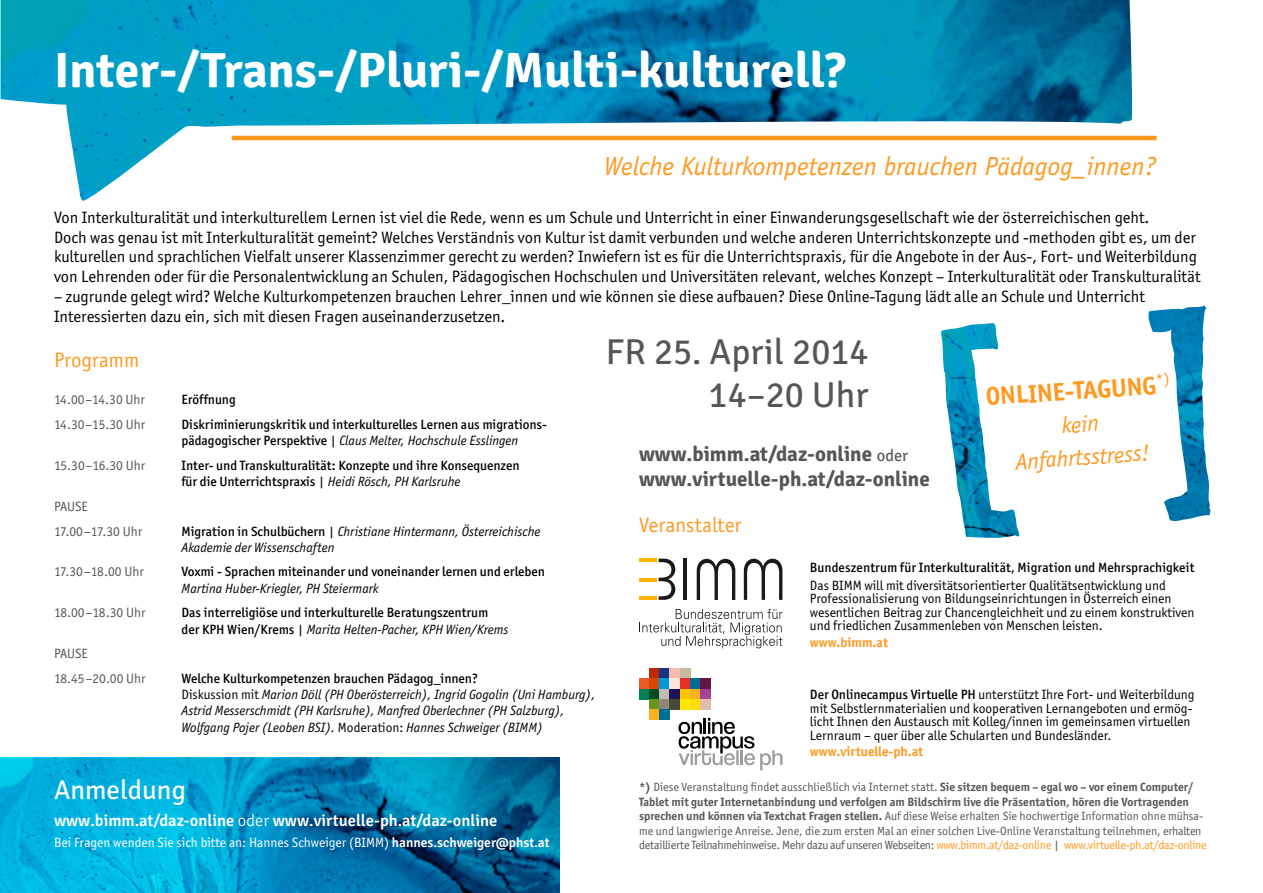
<style>
.page{position:relative;width:1263px;height:893px;background:#fff}
.page>*{position:absolute;margin:0;border:0;box-sizing:border-box;transform-origin:0 0}
.t1{font:700 49.5px "Signika Negative";color:#fff}
.t2{font:36px/43.2px "Signika Negative";color:#565655;text-align:right}
.t3{font:italic 27px "Officina Sans";color:#ff9920}
.t4{font:27px "Signika Negative";color:#fff}
.t5{font:700 25.5px "Officina San ITC";color:#ff9920}
.t6{font:italic 24px/33px "Officina Sans";color:#ff9920;text-align:center}
.t7{font:700 21px/25.2px "Signika Negative";color:#565655}
.t8{font:21px "Officina San ITC";color:#ff9920}
.t9{font:16.5px/19.8px "Officina San ITC";color:#000}
.t10{font:600 16.5px "Signika Negative";color:#fff}
.t11{font:13.5px/13.5px "Officina San ITC";color:#000}
.t12{font:500 13.5px/16.2px "Officina San ITC";color:#000}
.t13{font:italic 13.5px/16.2px "Officina San ITC";color:#000}
.t14{font:13.5px/24.8px "Officina San ITC";color:#565655}
.t15{font:13.5px "Officina San ITC";color:#fff}
.t16{font:700 13.5px "Officina San ITC";color:#ff9920}
.t17{font:12px/14.4px "Officina San ITC";color:#565655}
.s1{font-weight:400}
.s2{font-weight:400;font-style:italic}
.s3{font-weight:500;font-style:normal}
.s4{font-style:normal}
.s5{font-weight:300}
.s6{font-family:"Signika Negative";font-weight:600}
.s7{font-weight:400;font-size:16.5px}
.s8{font-weight:500}
.s9{font-weight:700}
.s10{color:#ff9920}
</style>
<div class="page">
<img style="left:0;top:758px;width:559px;height:135px">
<img style="left:1148px;top:306px;width:62px;height:216px">
<img style="left:941px;top:323px;width:78px;height:215px">
<img style="left:1px;top:0;width:1132px;height:201px">
<hr style="left:232px;top:136px;width:925px;height:4px;background:#ff9920">
<svg style="left:639px;top:609px;width:143px;height:39px"></svg>
<hr style="left:639px;top:578px;width:18px;height:3px;background:#f9b300">
<hr style="left:639px;top:559px;width:18px;height:3px;background:#f9b300">
<hr style="left:639px;top:596px;width:18px;height:4px;background:#f9b300">
<hr style="left:683px;top:559px;width:4px;height:41px;background:#191917">
<svg style="left:697px;top:559px;width:38px;height:41px"></svg>
<svg style="left:744px;top:559px;width:38px;height:41px"></svg>
<svg style="left:658px;top:559px;width:17px;height:41px"></svg>
<div style="left:649px;top:669px;width:10px;height:10px;background:#bc2802"></div>
<div style="left:659px;top:669px;width:11px;height:10px;background:#1a3382"></div>
<div style="left:670px;top:669px;width:10px;height:10px;background:#f7bbad"></div>
<div style="left:680px;top:669px;width:10px;height:10px;background:#cabb9f"></div>
<div style="left:639px;top:679px;width:10px;height:10px;background:#eb5a22"></div>
<div style="left:649px;top:679px;width:10px;height:10px;background:#d54903"></div>
<div style="left:659px;top:679px;width:11px;height:10px;background:#0097d8"></div>
<div style="left:670px;top:679px;width:10px;height:10px;background:#fce3de"></div>
<div style="left:680px;top:679px;width:10px;height:10px;background:#e63025"></div>
<div style="left:690px;top:679px;width:10px;height:10px;background:#006e94"></div>
<div style="left:700px;top:679px;width:10px;height:10px;background:#641745"></div>
<div style="left:639px;top:689px;width:10px;height:10px;background:#008053"></div>
<div style="left:649px;top:689px;width:10px;height:10px;background:#004929"></div>
<div style="left:659px;top:689px;width:11px;height:10px;background:#c2baae"></div>
<div style="left:670px;top:689px;width:10px;height:10px;background:#1c1458"></div>
<div style="left:680px;top:689px;width:10px;height:10px;background:#fdc500"></div>
<div style="left:690px;top:689px;width:10px;height:10px;background:#f9b11e"></div>
<div style="left:700px;top:689px;width:10px;height:10px;background:#a04493"></div>
<div style="left:649px;top:699px;width:10px;height:10px;background:#66961b"></div>
<div style="left:659px;top:699px;width:11px;height:10px;background:#8e8676"></div>
<div style="left:670px;top:699px;width:10px;height:10px;background:#454a3c"></div>
<div style="left:680px;top:699px;width:10px;height:10px;background:#ffe700"></div>
<div style="left:690px;top:699px;width:10px;height:10px;background:#fd0"></div>
<div style="left:700px;top:699px;width:10px;height:10px;background:#dfbeae"></div>
<div style="left:649px;top:709px;width:10px;height:11px;background:#f9b11e"></div>
<div style="left:659px;top:709px;width:11px;height:11px;background:#006e94"></div>
<svg style="left:678px;top:718px;width:104px;height:52px"></svg>
<hr style="left:740px;top:750px;width:3px;height:15px;background:#9c9c9d">
<h1 class="t1" style="left:54px;top:40px;width:793px">Inter-/Trans-/Pluri-/Multi-kulturell?</h1>
<h3 class="t3" style="left:604px;top:151px;width:554px">Welche Kulturkompetenzen brauchen Pädagog_innen?</h3>
<p class="t9" style="left:54px;top:207px;width:1148px">Von Interkulturalität und interkulturellem Lernen ist viel die Rede, wenn es um Schule und Unterricht in einer Einwanderungsgesellschaft wie der österreichischen geht.<br>Doch was genau ist mit Interkulturalität gemeint? Welches Verständnis von Kultur ist damit verbunden und welche anderen Unterrichtskonzepte und -methoden gibt es, um der kulturellen und sprachlichen Vielfalt unserer Klassenzimmer gerecht zu werden? Inwiefern ist es für die Unterrichtspraxis, für die Angebote in der Aus-, Fort- und Weiterbildung von Lehrenden oder für die Personalentwicklung an Schulen, Pädagogischen Hochschulen und Universitäten relevant, welches Konzept – Interkulturalität oder Transkulturalität</p>
<p class="t9" style="left:54px;top:286px;width:1092px">– zugrunde gelegt wird? Welche Kulturkompetenzen brauchen Lehrer_innen und wie können sie diese aufbauen? Diese Online-Tagung lädt alle an Schule und Unterricht<br>Interessierten dazu ein, sich mit diesen Fragen auseinanderzusetzen.</p>
<p class="t8" style="left:54px;top:347px;width:87px">Programm</p>
<p class="t14" style="left:54px;top:387px;width:93px">14.00–14.30 Uhr</p>
<p class="t12" style="left:182px;top:392px;width:56px">Eröffnung</p>
<p class="t14" style="left:54px;top:412px;width:93px">14.30–15.30 Uhr</p>
<p class="t12" style="left:182px;top:416px;width:367px">Diskriminierungskritik und interkulturelles Lernen aus migrations&shy;pädagogischer Perspektive <span class="s1">|</span> <span class="s2">Claus Melter, Hochschule Esslingen</span></p>
<p class="t14" style="left:54px;top:453px;width:93px">15.30–16.30 Uhr</p>
<p class="t12" style="left:182px;top:457px;width:339px">Inter- und Transkulturalität: Konzepte und ihre Konsequenzen für die Unterrichtspraxis <span class="s1">|</span> <span class="s2">Heidi Rösch, PH Karlsruhe</span></p>
<p class="t14" style="left:54px;top:494px;width:90px">PAUSE<br>17.00–17.30 Uhr</p>
<p class="t13" style="left:182px;top:523px;width:360px"><span class="s3">Migration in Schulbüchern</span> <span class="s4">|</span> Christiane Hintermann, Österreichische<br>Akademie der Wissenschaften</p>
<p class="t14" style="left:54px;top:559px;width:91px">17.30–18.00 Uhr</p>
<p class="t12" style="left:182px;top:564px;width:365px">Voxmi - Sprachen miteinander und voneinander lernen und erleben</p>
<p class="t13" style="left:182px;top:580px;width:199px">Martina Huber-Kriegler, PH Steiermark</p>
<p class="t14" style="left:54px;top:600px;width:93px">18.00–18.30 Uhr</p>
<p class="t12" style="left:182px;top:605px;width:328px">Das interreligiöse und interkulturelle Beratungszentrum der KPH Wien/Krems <span class="s1">|</span> <span class="s2">Marita Helten-Pacher, KPH Wien/Krems</span></p>
<p class="t14" style="left:54px;top:641px;width:93px">PAUSE<br>18.45–20.00 Uhr</p>
<p class="t13" style="left:182px;top:670px;width:415px"><span class="s3">Welche Kulturkompetenzen brauchen Pädagog_innen?<br></span><span class="s4">Diskussion mit</span> Marion Döll (PH Oberösterreich), Ingrid Gogolin (Uni Hamburg), Astrid Messerschmidt (PH Karlsruhe), Manfred Oberlechner (PH Salzburg), Wolfgang Pojer (Leoben BSI). <span class="s4">Moderation:</span> Hannes Schweiger (BIMM)</p>
<h3 class="t4" style="left:54px;top:775px;width:133px">Anmeldung</h3>
<p class="t10" style="left:54px;top:811px;width:445px">www.bimm.at/daz-online <span class="s5">oder</span> www.virtuelle-ph.at/daz-online</p>
<p class="t15" style="left:54px;top:835px;width:497px">Bei Fragen wenden Sie sich bitte an: Hannes Schweiger (BIMM) <span class="s6">hannes.schweiger@phst.at</span></p>
<h2 class="t2" style="left:606px;top:331px;width:264px">FR 25. April 2014<br>14–20 Uhr</h2>
<p class="t7" style="left:639px;top:441px;width:292px">www.bimm.at/daz-online <span class="s7">oder </span>www.virtuelle-ph.at/daz-online</p>
<p class="t8" style="left:639px;top:512px;width:104px">Veranstalter</p>
<h3 class="t5" style="left:985px;top:381px;width:186px;rotate:-4deg">ONLINE-TAGUNG<sup>*)</sup></h3>
<h3 class="t6" style="left:1012px;top:413px;width:135px;rotate:-4deg">kein<br>Anfahrtsstress!</h3>
<p class="t12" style="left:810px;top:559px;width:386px">Bundeszentrum für Interkulturalität, Migration und Mehrsprachigkeit</p>
<p class="t11" style="left:810px;top:578px;width:386px">Das BIMM will mit diversitätsorientierter Qualitätsentwicklung und Professionalisierung von Bildungseinrichtungen in Österreich einen wesentlichen Beitrag zur Chancengleichheit und zu einem konstruktiven und friedlichen Zusammenleben von Menschen leisten.</p>
<p class="t16" style="left:810px;top:634px;width:80px">www.bimm.at</p>
<p class="t11" style="left:810px;top:688px;width:386px"><span class="s8">Der Onlinecampus Virtuelle PH</span> unterstützt Ihre Fort- und Weiterbildung mit Selbstlernmaterialien und kooperativen Lernangeboten und ermög&shy;licht Ihnen den Austausch mit Kolleg/innen im gemeinsamen virtuellen Lernraum – quer über alle Schularten und Bundesländer.</p>
<p class="t16" style="left:810px;top:743px;width:115px">www.virtuelle-ph.at</p>
<p class="t17" style="left:639px;top:780px;width:569px"><span class="s9">*)</span> Diese Veranstaltung findet ausschließlich via Internet statt. <span class="s9">Sie sitzen bequem – egal wo – vor einem Computer/ Tablet mit guter Internetanbindung und verfolgen am Bildschirm live die Präsentation, hören die Vortragenden sprechen und können via Textchat Fragen stellen.</span> Auf diese Weise erhalten Sie hochwertige Information ohne mühsa&shy;me und langwierige Anreise. Jene, die zum ersten Mal an einer solchen Live-Online Veranstaltung teilnehmen, erhalten detaillierte Teilnahmehinweise. Mehr dazu auf unseren Webseiten: <span class="s10">www.bimm.at/daz-online</span> | <span class="s10">www.virtuelle-ph.at/daz-online</span></p>
</div>
